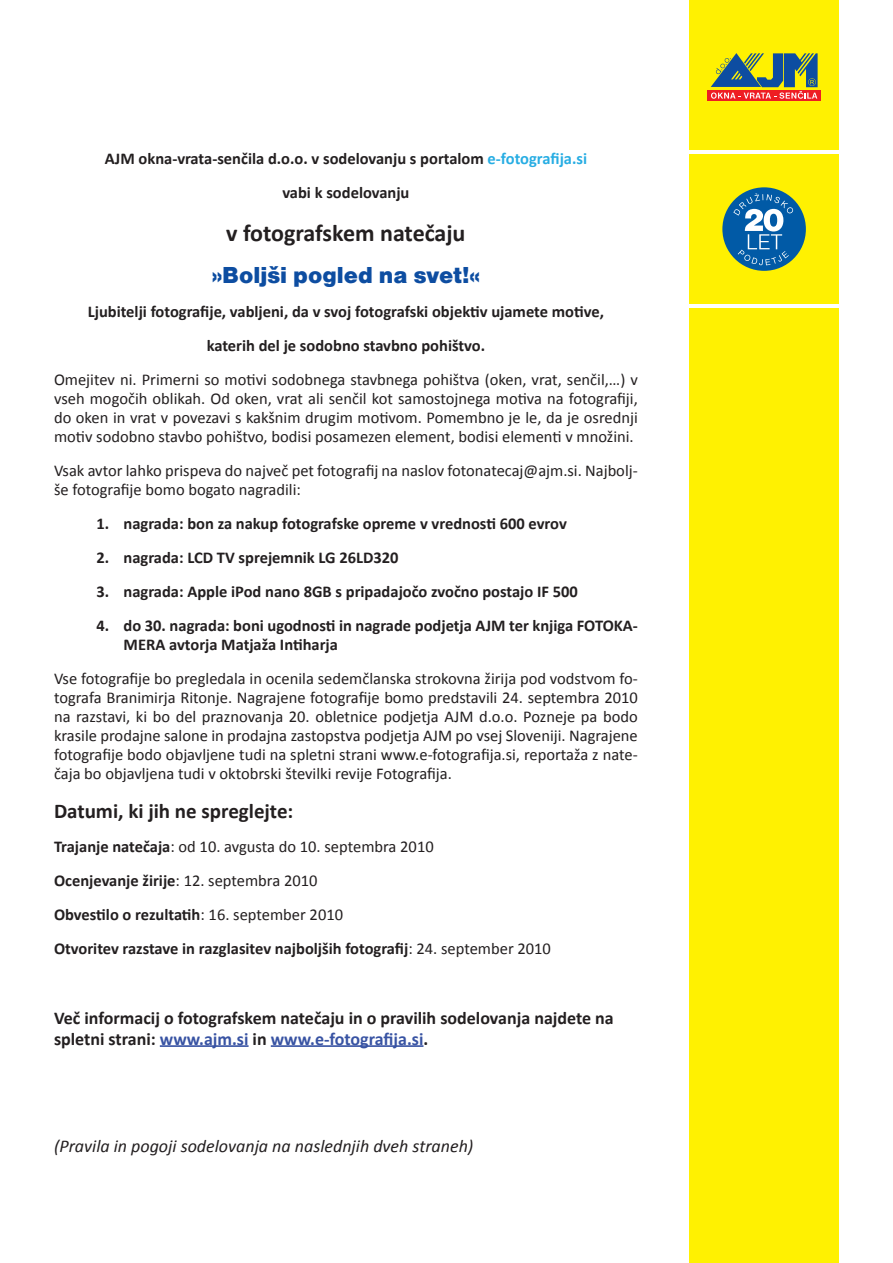
<style>
.page{position:relative;width:893px;height:1263px;background:#fff}
.page>*{position:absolute;margin:0;border:0;box-sizing:border-box;transform-origin:0 0}
.t1{font:700 24px "Calibri";letter-spacing:-.005em;color:#231f20}
.t2{font:900 24px "Nimbus Sans DCE";color:#0d4da1}
.t3{font:700 21px "Calibri";color:#231f20}
.t4{font:700 18px/20.7px "Calibri";color:#231f20}
.t5{font:italic 18px "Calibri";color:#231f20}
.t6{font:16.5px/18.9px "Calibri";color:#231f20;text-align:justify}
.t7{font:700 16.5px/33.9px "Calibri";color:#231f20;text-align:center}
.s1{color:#27ade3}
.s2{font-weight:400}
.s3{color:#3853a3}
</style>
<div class="page">
<div style="left:689px;top:0;width:150px;height:149px;background:#fff101"></div>
<div style="left:689px;top:154px;width:150px;height:150px;background:#fff101"></div>
<div style="left:707px;top:90px;width:114px;height:11px;background:#ee1d23"></div>
<div style="left:722px;top:187px;width:84px;height:84px;background:#015aa6;border-radius:50%"></div>
<svg style="left:733px;top:193px;width:60px;height:72px"></svg>
<svg style="left:711px;top:53px;width:107px;height:46px"></svg>
<div style="left:689px;top:309px;width:150px;height:954px;background:#fff101"></div>
<hr style="left:160px;top:1045px;width:89px;height:2px;background:#3853a3">
<hr style="left:271px;top:1045px;width:152px;height:2px;background:#3853a3">
<p class="t7" style="left:105px;top:142px;width:484px">AJM okna-vrata-senčila d.o.o. v sodelovanju s portalom <span class="s1">e-fotografija.si </span>vabi k sodelovanju</p>
<h1 class="t1" style="left:226px;top:218px;width:241px">v fotografskem natečaju</h1>
<h1 class="t2" style="left:212px;top:261px;width:270px">»Boljši pogled na svet!«</h1>
<p class="t7" style="left:88px;top:295px;width:518px">Ljubitelji fotografije, vabljeni, da v svoj fotografski objektiv ujamete motive, katerih del je sodobno stavbno pohištvo.</p>
<p class="t6" style="left:54px;top:370px;width:585px">Omejitev ni. Primerni so motivi sodobnega stavbnega pohištva (oken, vrat, senčil,…) v vseh mogočih oblikah. Od oken, vrat ali senčil kot samostojnega motiva na fotografiji, do oken in vrat v povezavi s kakšnim drugim motivom. Pomembno je le, da je osrednji motiv sodobno stavbo pohištvo, bodisi posamezen element, bodisi elementi v množini.</p>
<p class="t6" style="left:54px;top:461px;width:585px">Vsak avtor lahko prispeva do največ pet fotografij na naslov fotonatecaj@ajm.si. Najbolj&shy;še fotografije bomo bogato nagradili:</p>
<p class="t7" style="left:97px;top:507px;width:472px">1. nagrada: bon za nakup fotografske opreme v vrednosti 600 evrov</p>
<p class="t7" style="left:97px;top:541px;width:304px">2. nagrada: LCD TV sprejemnik LG 26LD320</p>
<p class="t7" style="left:97px;top:575px;width:483px">3. nagrada: Apple iPod nano 8GB s pripadajočo zvočno postajo IF 500</p>
<p class="t7" style="left:124px;top:616px;width:516px;line-height:18.9px;text-align:left;text-indent:-27px">4. do 30. nagrada: boni ugodnosti in nagrade podjetja AJM ter knjiga FOTOKA-<br>MERA avtorja Matjaža Intiharja</p>
<p class="t6" style="left:54px;top:669px;width:585px">Vse fotografije bo pregledala in ocenila sedemčlanska strokovna žirija pod vodstvom fo&shy;tografa Branimirja Ritonje. Nagrajene fotografije bomo predstavili 24. septembra 2010 na razstavi, ki bo del praznovanja 20. obletnice podjetja AJM d.o.o. Pozneje pa bodo krasile prodajne salone in prodajna zastopstva podjetja AJM po vsej Sloveniji. Nagrajene fotografije bodo objavljene tudi na spletni strani www.e-fotografija.si, reportaža z nate&shy;čaja bo objavljena tudi v oktobrski številki revije Fotografija.</p>
<p class="t3" style="left:54px;top:798px;width:241px">Datumi, ki jih ne spreglejte:</p>
<p class="t7" style="left:54px;top:830px;width:498px;text-align:left">Trajanje natečaja<span class="s2">: od 10. avgusta do 10. septembra 2010<br></span>Ocenjevanje žirije<span class="s2">: 12. septembra 2010<br></span>Obvestilo o rezultatih<span class="s2">: 16. september 2010<br></span>Otvoritev razstave in razglasitev najboljših fotografij<span class="s2">: 24. september 2010</span></p>
<p class="t4" style="left:54px;top:1007px;width:561px">Več informacij o fotografskem natečaju in o pravilih sodelovanja najdete na spletni strani: <span class="s3">www.ajm.si</span> in <span class="s3">www.e-fotografija.si</span>.</p>
<p class="t5" style="left:54px;top:1133px;width:421px">(Pravila in pogoji sodelovanja na naslednjih dveh straneh)</p>
</div>
